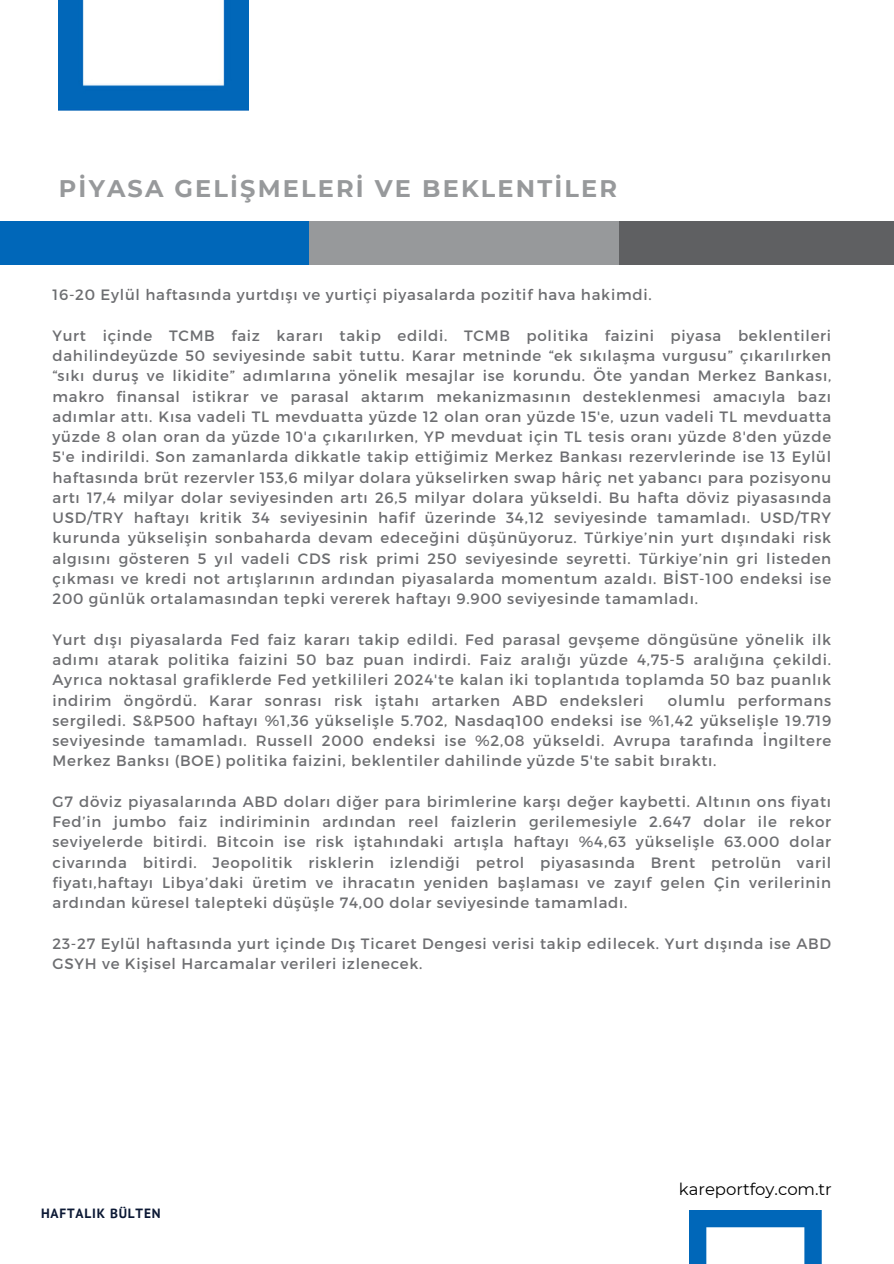
<style>
.page{position:relative;width:894px;height:1264px;background:#fff}
.page>*{position:absolute;margin:0;border:0;box-sizing:border-box;transform-origin:0 0}
.t1{font:700 24px "Montserrat";letter-spacing:.09em;color:#97999b}
.t2{font:16.5px "Montserrat";color:#000}
.t3{font:15px/20.2px "Montserrat";letter-spacing:.05em;color:#6d6e71;text-align:justify}
.t4{font:700 13.35px "PT Sans";letter-spacing:.06em;color:#0b1834}
</style>
<div class="page">
<svg style="left:689px;top:1210px;width:132px;height:53px"></svg>
<img style="left:59px;top:0;width:189px;height:110px">
<div style="left:0;top:221px;width:309px;height:44px;background:#0067b9"></div>
<div style="left:309px;top:221px;width:310px;height:44px;background:#97999b"></div>
<div style="left:619px;top:221px;width:274px;height:44px;background:#5f6062"></div>
<p class="t1" style="left:59px;top:173px;width:559px">PİYASA GELİŞMELERİ VE BEKLENTİLER</p>
<h1 class="t3" style="left:52px;top:284px;width:600px">16-20 Eylül haftasında yurtdışı ve yurtiçi piyasalarda pozitif hava hakimdi.</h1>
<h2 class="t3" style="left:52px;top:324px;width:780px">Yurt içinde TCMB faiz kararı takip edildi. TCMB politika faizini piyasa beklentileri dahilindeyüzde 50 seviyesinde sabit tuttu. Karar metninde “ek sıkılaşma vurgusu” çıkarılırken “sıkı duruş ve likidite” adımlarına yönelik mesajlar ise korundu. Öte yandan Merkez Bankası, makro finansal istikrar ve parasal aktarım mekanizmasının desteklenmesi amacıyla bazı adımlar attı. Kısa vadeli TL mevduatta yüzde 12 olan oran yüzde 15'e, uzun vadeli TL mevduatta yüzde 8 olan oran da yüzde 10'a çıkarılırken, YP mevduat için TL tesis oranı yüzde 8'den yüzde 5'e indirildi. Son zamanlarda dikkatle takip ettiğimiz Merkez Bankası rezervlerinde ise 13 Eylül haftasında brüt rezervler 153,6 milyar dolara yükselirken swap hâriç net yabancı para pozisyonu artı 17,4 milyar dolar seviyesinden artı 26,5 milyar dolara yükseldi. Bu hafta döviz piyasasında USD/TRY haftayı kritik 34 seviyesinin hafif üzerinde 34,12 seviyesinde tamamladı. USD/TRY kurunda yükselişin sonbaharda devam edeceğini düşünüyoruz. Türkiye’nin yurt dışındaki risk algısını gösteren 5 yıl vadeli CDS risk primi 250 seviyesinde seyretti. Türkiye’nin gri listeden çıkması ve kredi not artışlarının ardından piyasalarda momentum azaldı. BİST-100 endeksi ise 200 günlük ortalamasından tepki vererek haftayı 9.900 seviyesinde tamamladı.</h2>
<h2 class="t3" style="left:52px;top:628px;width:780px">Yurt dışı piyasalarda Fed faiz kararı takip edildi. Fed parasal gevşeme döngüsüne yönelik ilk adımı atarak politika faizini 50 baz puan indirdi. Faiz aralığı yüzde 4,75-5 aralığına çekildi.<br>Ayrıca noktasal grafiklerde Fed yetkilileri 2024'te kalan iki toplantıda toplamda 50 baz puanlık indirim öngördü. Karar sonrası risk iştahı artarken ABD endeksleri</h2>
<h2 class="t3" style="left:52px;top:689px;width:780px;text-indent:615px">olumlu performans sergiledi. S&amp;P500 haftayı %1,36 yükselişle 5.702, Nasdaq100 endeksi ise %1,42 yükselişle 19.719 seviyesinde tamamladı. Russell 2000 endeksi ise %2,08 yükseldi. Avrupa tarafında İngiltere Merkez Banksı (BOE) politika faizini, beklentiler dahilinde yüzde 5'te sabit bıraktı.</h2>
<h2 class="t3" style="left:52px;top:790px;width:780px">G7 döviz piyasalarında ABD doları diğer para birimlerine karşı değer kaybetti. Altının ons fiyatı Fed’in jumbo faiz indiriminin ardından reel faizlerin gerilemesiyle 2.647 dolar ile rekor seviyelerde bitirdi. Bitcoin ise risk iştahındaki artışla haftayı %4,63 yükselişle 63.000 dolar civarında bitirdi. Jeopolitik risklerin izlendiği petrol piyasasında Brent petrolün varil fiyatı,haftayı Libya’daki üretim ve ihracatın yeniden başlaması ve zayıf gelen Çin verilerinin ardından küresel talepteki düşüşle 74,00 dolar seviyesinde tamamladı.</h2>
<h2 class="t3" style="left:52px;top:932px;width:780px">23-27 Eylül haftasında yurt içinde Dış Ticaret Dengesi verisi takip edilecek. Yurt dışında ise ABD<br>GSYH ve Kişisel Harcamalar verileri izlenecek.</h2>
<h2 class="t4" style="left:41px;top:1204px;width:121px">HAFTALIK BÜLTEN</h2>
<h2 class="t2" style="left:678px;top:1178px;width:155px">kareportfoy.com.tr</h2>
</div>
